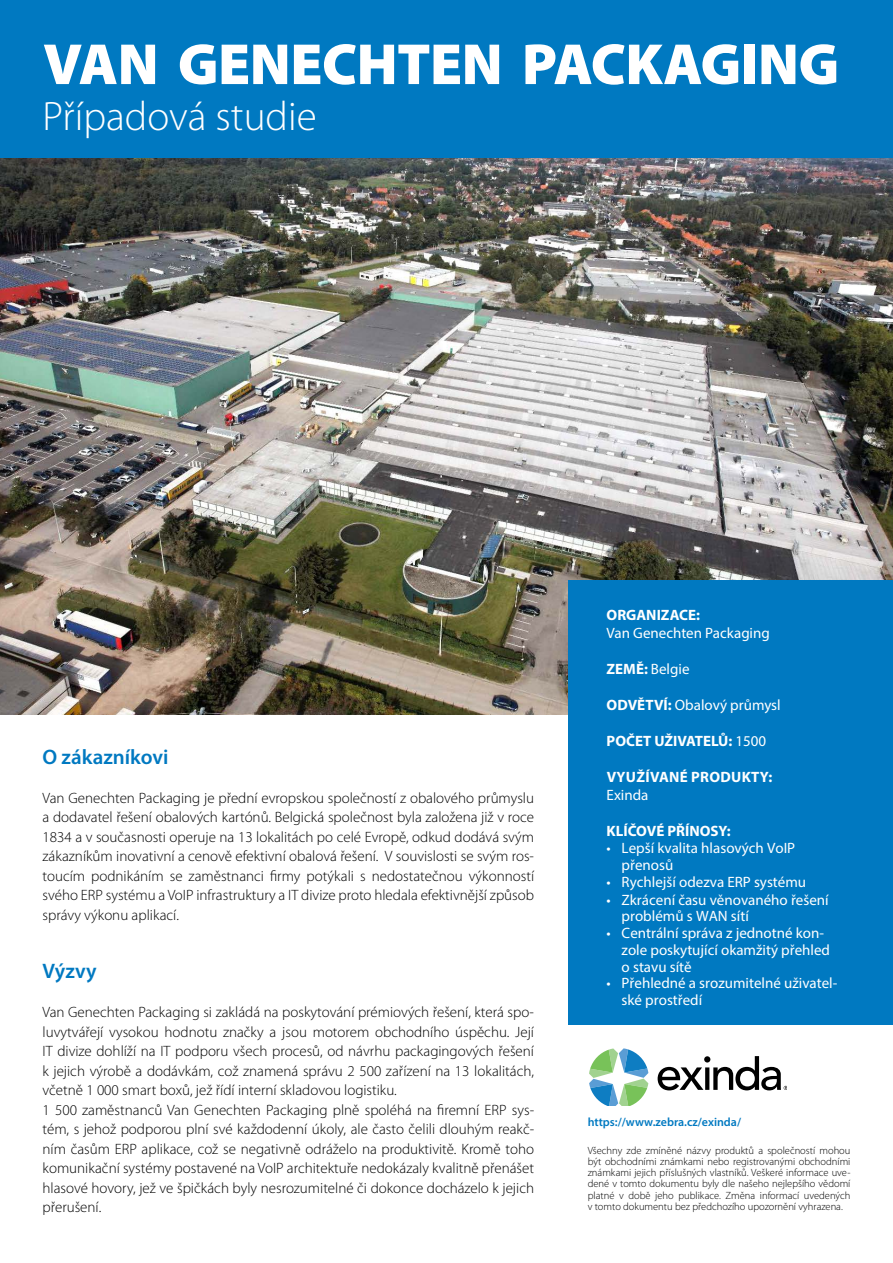
<style>
.page{position:relative;width:893px;height:1263px;background:#fff}
.page>*{position:absolute;margin:0;border:0;box-sizing:border-box;transform-origin:0 0}
.t1{font:900 58.5px "Myriad Pro";letter-spacing:-.01em;color:#fff}
.t2{font:300 41.25px "Myriad Pro";color:#fff}
.t3{font:600 21px "Myriad Pro";color:#0079c1}
.t4{font:300 15px/19.5px "Myriad Pro";color:#000;text-align:justify}
.t5{font:15px/16.8px "Myriad Pro";color:#fff}
.t6{font:700 15px "Myriad Pro";color:#fff}
.t7{font:700 15px "Myriad Pro";letter-spacing:.02em;color:#fff}
.t8{font:600 12px "Myriad Pro";color:#0079c1}
.t9{font:300 10.5px/11.2px "Myriad Pro";color:#000;text-align:justify}
.s1{font-weight:700}
.s2{font-weight:400}
</style>
<div class="page">
<img style="left:0;top:157px;width:893px;height:557px">
<div style="left:0;top:0;width:893px;height:157px;background:#0079c1"></div>
<div style="left:569px;top:580px;width:324px;height:445px;background:#0079c1"></div>
<svg style="left:589px;top:1048px;width:59px;height:58px"></svg>
<svg style="left:658px;top:1056px;width:129px;height:34px"></svg>
<h1 class="t1" style="left:43px;top:25px;width:798px">VAN GENECHTEN PACKAGING</h1>
<h2 class="t2" style="left:43px;top:94px;width:276px">Případová studie</h2>
<h3 class="t3" style="left:43px;top:743px;width:127px">O zákazníkovi</h3>
<p class="t4" style="left:43px;top:788px;width:493px">Van Genechten Packaging je přední evropskou společností z obalového průmyslu a dodavatel řešení obalových kartónů. Belgická společnost byla založena již v roce 1834 a v současnosti operuje na 13 lokalitách po celé Evropě, odkud dodává svým zákazníkům inovativní a cenově efektivní obalová řešení. V souvislosti se svým ros&shy;toucím podnikáním se zaměstnanci firmy potýkali s nedostatečnou výkonností svého ERP systému a VoIP infrastruktury a IT divize proto hledala efektivnější způsob správy výkonu aplikací.</p>
<h3 class="t3" style="left:43px;top:958px;width:56px">Výzvy</h3>
<p class="t4" style="left:43px;top:1003px;width:493px;text-align:left">Van Genechten Packaging si zakládá na poskytování prémiových řešení, která spo&shy;luvytvářejí vysokou hodnotu značky a jsou motorem obchodního úspěchu. Její IT divize dohlíží na IT podporu všech procesů, od návrhu packagingových řešení k jejich výrobě a dodávkám, což znamená správu 2 500 zařízení na 13 lokalitách, včetně 1 000 smart boxů, jež řídí interní skladovou logistiku.<br>1 500 zaměstnanců Van Genechten Packaging plně spoléhá na firemní ERP sys&shy;tém, s jehož podporou plní své každodenní úkoly, ale často čelili dlouhým reakč&shy;ním časům ERP aplikace, což se negativně odráželo na produktivitě. Kromě toho komunikační systémy postavené na VoIP architektuře nedokázaly kvalitně přenášet hlasové hovory, jež ve špičkách byly nesrozumitelné či dokonce docházelo k jejich přerušení.</p>
<p class="t6" style="left:607px;top:605px;width:95px">ORGANIZACE:</p>
<p class="t5" style="left:607px;top:624px;width:165px">Van Genechten Packaging</p>
<p class="t5" style="left:607px;top:660px;width:84px"><span class="s1">ZEMĚ:</span> Belgie</p>
<p class="t5" style="left:607px;top:696px;width:176px"><span class="s1">ODVĚTVÍ:</span> Obalový průmysl</p>
<p class="t6" style="left:607px;top:731px;width:161px">POČET UŽIVATELŮ: <span class="s2">1500</span></p>
<p class="t7" style="left:607px;top:767px;width:167px">VYUŽÍVANÉ PRODUKTY:</p>
<p class="t5" style="left:607px;top:786px;width:43px">Exinda</p>
<p class="t6" style="left:607px;top:821px;width:126px">KLÍČOVÉ PŘÍNOSY:</p>
<p class="t5" style="left:622px;top:839px;width:175px;line-height:17.4px;text-indent:-15px">• Lepší kvalita hlasových VoIP přenosů</p>
<p class="t5" style="left:607px;top:873px;width:201px">• Rychlejší odezva ERP systému</p>
<p class="t5" style="left:622px;top:892px;width:209px;line-height:16.2px;text-indent:-15px">• Zkrácení času věnovaného řešení problémů s WAN sítí</p>
<p class="t5" style="left:622px;top:924px;width:210px;text-indent:-15px">• Centrální správa z jednotné kon&shy;zole poskytující okamžitý přehled o stavu sítě</p>
<p class="t5" style="left:622px;top:975px;width:217px;text-indent:-15px">• Přehledné a srozumitelné uživatel&shy;ské prostředí</p>
<p class="t8" style="left:588px;top:1114px;width:155px">https://www.zebra.cz/exinda/</p>
<p class="t9" style="left:588px;top:1145px;width:264px">Všechny zde zmíněné názvy produktů a společností mohou být obchodními známkami nebo registrovanými obchodními známkami jejich příslušných vlastníků. Veškeré informace uve&shy;dené v tomto dokumentu byly dle našeho nejlepšího vědomí platné v době jeho publikace. Změna informací uvedených v tomto dokumentu bez předchozího upozornění vyhrazena.</p>
</div>
